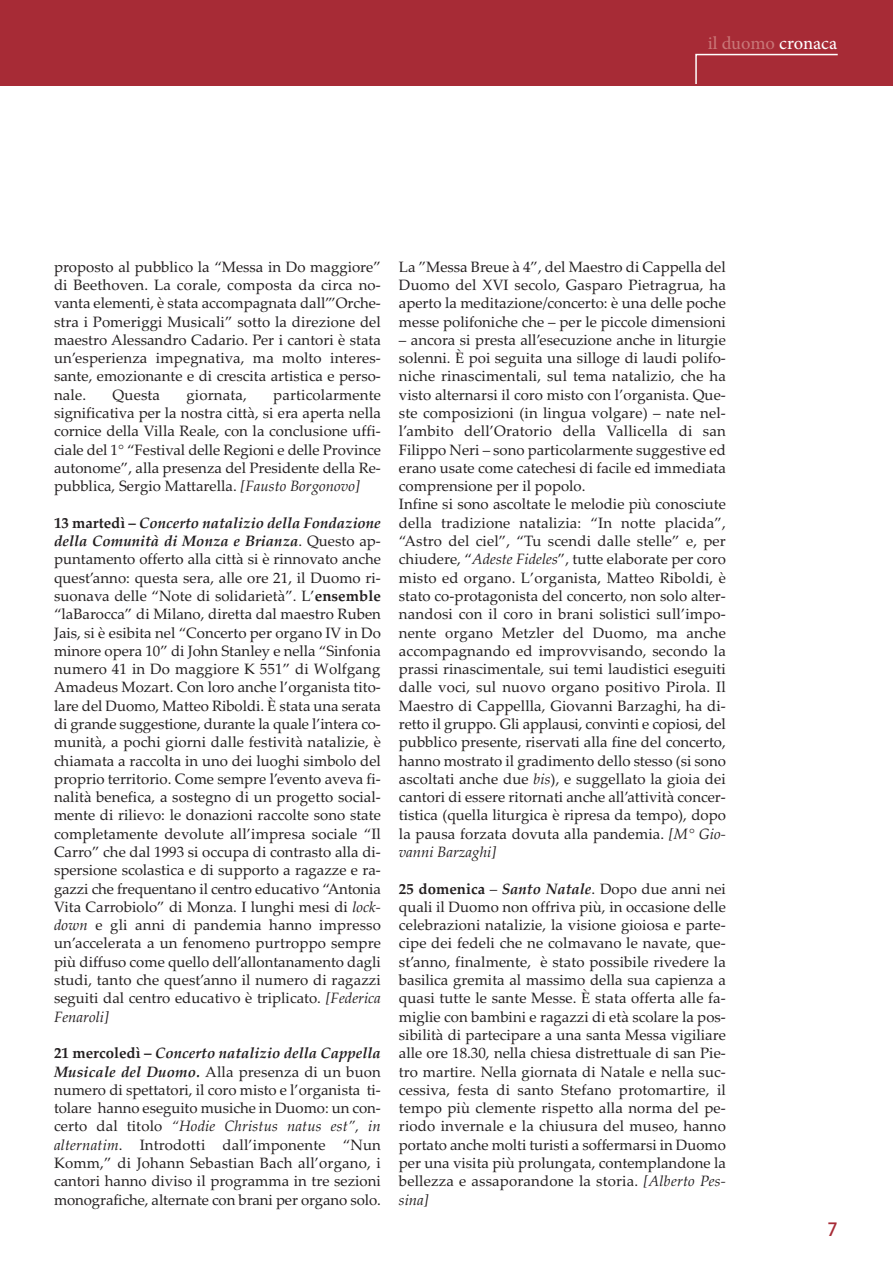
<style>
.page{position:relative;width:893px;height:1263px;background:#fff}
.page>*{position:absolute;margin:0;border:0;box-sizing:border-box;transform-origin:0 0}
.t1{font:18px "Adobe Hebrew";letter-spacing:-.005em;color:#c97677}
.t2{font:18px "Adobe Heiti Std";color:#a72b36}
.t3{font:15px/18.3px "Palatino Linotype";color:#231f20;text-align:justify}
.s1{color:#fff}
.s2{font-style:italic}
.s3{font-weight:700}
.s4{font-weight:700;font-style:italic}
</style>
<div class="page">
<hr style="left:0;top:0;width:2px;height:85px;background:#a72b36">
<div style="left:2px;top:0;width:891px;height:85px;background:#a72b36"></div>
<svg style="left:694px;top:53px;width:145px;height:33px"></svg>
<p class="t1" style="left:708px;top:37px;width:131px">il duomo <span class="s1">cronaca</span></p>
<p class="t3" style="left:54px;top:257px;width:328px">proposto al pubblico la “Messa in Do maggiore” di Beethoven. La corale, composta da circa no&shy;vanta elementi, è stata accompagnata dall’”Orche&shy;stra i Pomeriggi Musicali” sotto la direzione del maestro Alessandro Cadario. Per i cantori è stata un’esperienza impegnativa, ma molto interes&shy;sante, emozionante e di crescita artistica e perso&shy;nale.</p>
<p class="t3" style="left:54px;top:385px;width:328px;text-indent:219px">particolarmente significativa per la nostra città, si era aperta nella cornice della Villa Reale, con la conclusione uffi&shy;ciale del 1° “Festival delle Regioni e delle Province autonome”, alla presenza del Presidente della Re&shy;pubblica, Sergio Mattarella. <span class="s2">[Fausto Borgonovo]</span></p>
<p class="t3" style="left:54px;top:513px;width:328px"><span class="s3">13 martedì –</span> <span class="s4">Concerto natalizio della Fondazione della Comunità di Monza e Brianza</span>. Questo ap&shy;puntamento offerto alla città si è rinnovato anche quest’anno: questa sera, alle ore 21, il Duomo ri&shy;suonava delle “Note di solidarietà”. L’<span class="s3">ensemble </span>“laBarocca” di Milano, diretta dal maestro Ruben Jais, si è esibita nel “Concerto per organo IV in Do minore opera 10” di John Stanley e nella “Sinfonia numero 41 in Do maggiore K 551” di Wolfgang Amadeus Mozart. Con loro anche l’organista tito&shy;lare del Duomo, Matteo Riboldi. È stata una serata di grande suggestione, durante la quale l’intera co&shy;munità, a pochi giorni dalle festività natalizie, è chiamata a raccolta in uno dei luoghi simbolo del proprio territorio. Come sempre l’evento aveva fi&shy;nalità benefica, a sostegno di un progetto social&shy;mente di rilievo: le donazioni raccolte sono state completamente devolute all’impresa sociale “Il Carro” che dal 1993 si occupa di contrasto alla di&shy;spersione scolastica e di supporto a ragazze e ra&shy;gazzi che frequentano il centro educativo “Antonia Vita Carrobiolo” di Monza. I lunghi mesi di <span class="s2">lock&shy;down</span> e gli anni di pandemia hanno impresso un’accelerata a un fenomeno purtroppo sempre più diffuso come quello dell’allontanamento dagli studi, tanto che quest’anno il numero di ragazzi seguiti dal centro educativo è triplicato. <span class="s2">[Federica Fenaroli]</span></p>
<p class="t3" style="left:54px;top:1044px;width:328px"><span class="s3">21 mercoledì –</span> <span class="s4">Concerto natalizio della Cappella Musicale del Duomo.</span> Alla presenza di un buon numero di spettatori, il coro misto e l’organista ti&shy;tolare hanno eseguito musiche in Duomo: un con&shy;certo dal titolo <span class="s2">“Hodie Christus natus est”, in alternatim</span>. Introdotti dall’imponente “Nun Komm,” di Johann Sebastian Bach all’organo, i cantori hanno diviso il programma in tre sezioni monografiche, alternate con brani per organo solo.</p>
<p class="t3" style="left:113px;top:385px;width:49px">Questa</p>
<p class="t3" style="left:186px;top:385px;width:62px">giornata,</p>
<p class="t3" style="left:399px;top:257px;width:328px">La ”Messa Breue à 4”, del Maestro di Cappella del Duomo del XVI secolo, Gasparo Pietragrua, ha aperto la meditazione/concerto: è una delle poche messe polifoniche che – per le piccole dimensioni</p>
<p class="t3" style="left:399px;top:330px;width:328px;text-align:left">– ancora si presta all’esecuzione anche in liturgie solenni. È poi seguita una silloge di laudi polifo&shy;niche rinascimentali, sul tema natalizio, che ha visto alternarsi il coro misto con l’organista. Que&shy;ste composizioni (in lingua volgare) – nate nel&shy;l’ambito dell’Oratorio della Vallicella di san Filippo Neri – sono particolarmente suggestive ed erano usate come catechesi di facile ed immediata comprensione per il popolo.<br>Infine si sono ascoltate le melodie più conosciute della tradizione natalizia: “In notte placida”, “Astro del ciel”, “Tu scendi dalle stelle” e, per chiudere, “<span class="s2">Adeste Fideles</span>”, tutte elaborate per coro misto ed organo. L’organista, Matteo Riboldi, è stato co-protagonista del concerto, non solo alter&shy;nandosi con il coro in brani solistici sull’impo&shy;nente organo Metzler del Duomo, ma anche accompagnando ed improvvisando, secondo la prassi rinascimentale, sui temi laudistici eseguiti dalle voci, sul nuovo organo positivo Pirola. Il Maestro di Cappellla, Giovanni Barzaghi, ha di&shy;retto il gruppo. Gli applausi, convinti e copiosi, del pubblico presente, riservati alla fine del concerto, hanno mostrato il gradimento dello stesso (si sono ascoltati anche due <span class="s2">bis</span>), e suggellato la gioia dei cantori di essere ritornati anche all’attività concer&shy;tistica (quella liturgica è ripresa da tempo), dopo la pausa forzata dovuta alla pandemia. <span class="s2">[M° Gio&shy;vanni Barzaghi]</span></p>
<p class="t3" style="left:399px;top:879px;width:328px"><span class="s3">25 domenica</span> – <span class="s4">Santo Natale</span>. Dopo due anni nei quali il Duomo non offriva più, in occasione delle celebrazioni natalizie, la visione gioiosa e parte&shy;cipe dei fedeli che ne colmavano le navate, que&shy;st’anno, finalmente, è stato possibile rivedere la basilica gremita al massimo della sua capienza a quasi tutte le sante Messe. È stata offerta alle fa&shy;miglie con bambini e ragazzi di età scolare la pos&shy;sibilità di partecipare a una santa Messa vigiliare alle ore 18.30, nella chiesa distrettuale di san Pie&shy;tro martire. Nella giornata di Natale e nella suc&shy;cessiva, festa di santo Stefano protomartire, il tempo più clemente rispetto alla norma del pe&shy;riodo invernale e la chiusura del museo, hanno portato anche molti turisti a soffermarsi in Duomo per una visita più prolungata, contemplandone la bellezza e assaporandone la storia. <span class="s2">[Alberto Pes&shy;sina]</span></p>
<p class="t2" style="left:828px;top:1219px;width:12px">7</p>
</div>
